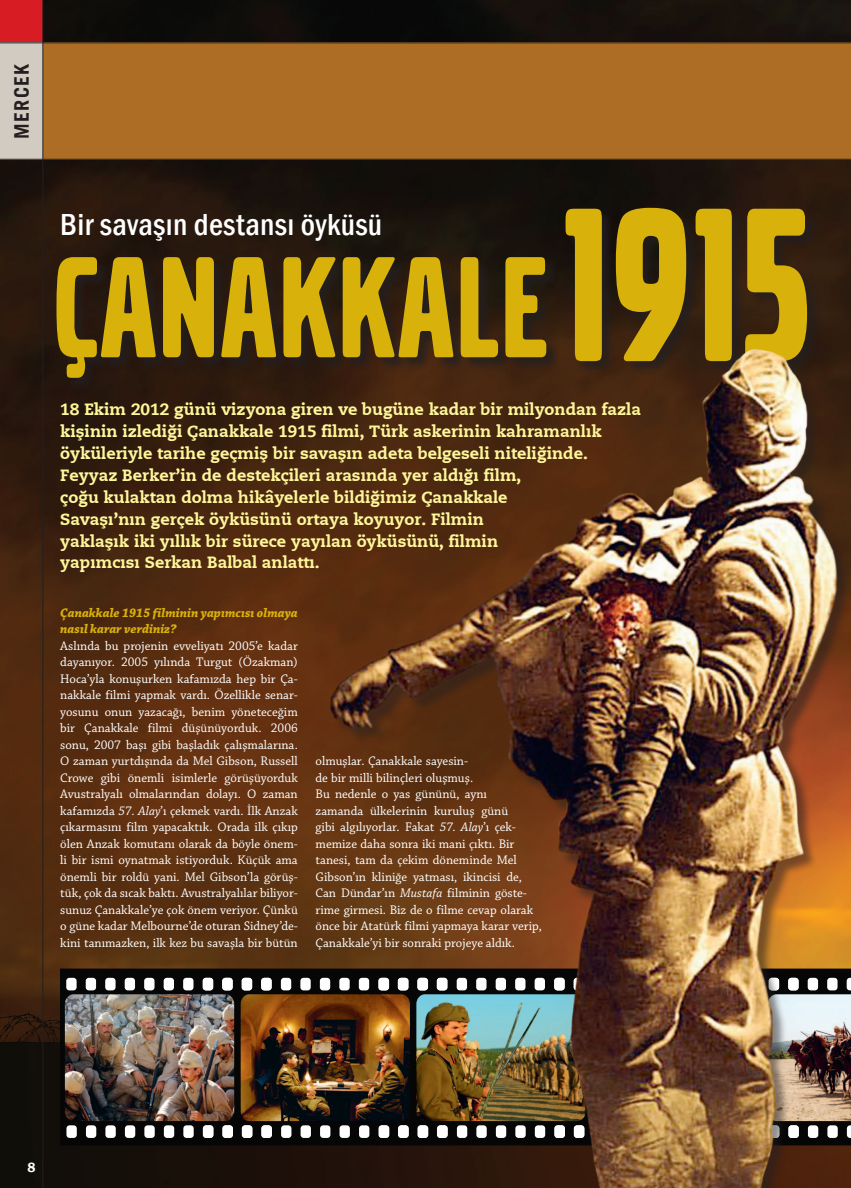
<style>
.page{position:relative;width:851px;height:1188px;background:#fff}
.page>*{position:absolute;margin:0;border:0;box-sizing:border-box;transform-origin:0 0}
.HABER_ANA_BASLIK_emr{font:228.38px "Volvo Broad X";color:#d9b10b}
.HABER_ANA_BASLIK_emr-2{font:150px "Volvo Broad X";letter-spacing:.02em;color:#d9b10b}
.HABER_BASLIK_4_ustba{font:500 condensed 31.25px "Franklin Gothic";letter-spacing:.01em;color:#fff}
.t1{font:700 20px "Trade Gothic";letter-spacing:.06em;color:#231f20}
.HABER_SPOT_emre{font:16.25px/21.9px "Caecilia X Heavy";color:#fff79a}
.t2{font:600 13.75px "Franklin Gothic";color:#fff}
.HABER_ANA_YAZI_emre{font:13.12px/16.5px "Chaparral Pro";color:#fff;text-align:justify}
.HABER_SORU-CEVAP_emr{font:italic 700 13.12px/16.5px "Chaparral Pro";color:#d9b10b}
.s1{font-style:italic}
</style>
<div class="page">
<img style="left:0;top:0;width:850px;height:1187px">
<div style="left:43px;top:43px;width:807px;height:116px;background:#ad6d25"></div>
<div style="left:0;top:0;width:43px;height:43px;background:#d81c23"></div>
<div style="left:0;top:43px;width:43px;height:116px;background:#d1cbc2"></div>
<div style="left:57px;top:258px;width:503px;height:134px;background:#261b14"></div>
<div style="left:566px;top:208px;width:255px;height:167px;background:#231f20;opacity:.75"></div>
<img style="left:60px;top:968px;width:239px;height:176px">
<div style="left:66px;top:977px;width:11px;height:13px;background:#fff;border-radius:3px"></div>
<div style="left:86px;top:977px;width:10px;height:13px;background:#fff;border-radius:3px"></div>
<div style="left:105px;top:977px;width:10px;height:13px;background:#fff;border-radius:3px"></div>
<div style="left:125px;top:977px;width:10px;height:13px;background:#fff;border-radius:3px"></div>
<div style="left:144px;top:977px;width:10px;height:13px;background:#fff;border-radius:3px"></div>
<div style="left:164px;top:977px;width:10px;height:13px;background:#fff;border-radius:3px"></div>
<div style="left:183px;top:977px;width:10px;height:13px;background:#fff;border-radius:3px"></div>
<svg style="left:202px;top:977px;width:11px;height:13px"></svg>
<svg style="left:241px;top:977px;width:11px;height:13px"></svg>
<div style="left:66px;top:1124px;width:11px;height:13px;background:#fff;border-radius:3px"></div>
<div style="left:86px;top:1124px;width:10px;height:13px;background:#fff;border-radius:3px"></div>
<div style="left:105px;top:1124px;width:11px;height:13px;background:#fff;border-radius:3px"></div>
<div style="left:125px;top:1124px;width:10px;height:13px;background:#fff;border-radius:3px"></div>
<div style="left:144px;top:1124px;width:11px;height:13px;background:#fff;border-radius:3px"></div>
<div style="left:164px;top:1124px;width:10px;height:13px;background:#fff;border-radius:3px"></div>
<div style="left:183px;top:1124px;width:11px;height:13px;background:#fff;border-radius:3px"></div>
<svg style="left:222px;top:1124px;width:11px;height:13px"></svg>
<div style="left:203px;top:977px;width:10px;height:13px;background:#fff;border-radius:3px"></div>
<div style="left:222px;top:977px;width:11px;height:13px;background:#fff;border-radius:3px"></div>
<div style="left:242px;top:977px;width:10px;height:13px;background:#fff;border-radius:3px"></div>
<div style="left:261px;top:977px;width:11px;height:13px;background:#fff;border-radius:3px"></div>
<div style="left:281px;top:977px;width:10px;height:13px;background:#fff;border-radius:3px"></div>
<div style="left:203px;top:1124px;width:10px;height:13px;background:#fff;border-radius:3px"></div>
<div style="left:223px;top:1124px;width:10px;height:13px;background:#fff;border-radius:3px"></div>
<div style="left:242px;top:1124px;width:10px;height:13px;background:#fff;border-radius:3px"></div>
<div style="left:261px;top:1124px;width:11px;height:13px;background:#fff;border-radius:3px"></div>
<div style="left:281px;top:1124px;width:10px;height:13px;background:#fff;border-radius:3px"></div>
<img style="left:299px;top:318px;width:551px;height:869px">
<hr style="left:0;top:43px;width:850px;height:1px;background:#231f20">
<hr style="left:0;top:159px;width:850px;height:1px;background:#231f20">
<hr style="left:43px;top:0;width:1px;height:1187px;background:#231f20">
<p class="t1" style="left:9px;top:138px;width:76px;rotate:-90deg">MERCEK</p>
<p class="HABER_BASLIK_4_ustba" style="left:60px;top:204px;width:323px">Bir savaşın destansı öyküsü</p>
<p class="HABER_ANA_BASLIK_emr-2" style="left:54px;top:226px;width:494px">ÇANAKKALE</p>
<p class="HABER_ANA_BASLIK_emr" style="left:563px;top:161px;width:247px">1915</p>
<p class="HABER_SPOT_emre" style="left:60px;top:398px;width:582px">18 Ekim 2012 günü vizyona giren ve bugüne kadar bir milyondan fazla kişinin izlediği Çanakkale 1915 filmi, Türk askerinin kahramanlık öyküleriyle tarihe geçmiş bir savaşın adeta belgeseli niteliğinde.</p>
<p class="HABER_SPOT_emre" style="left:60px;top:464px;width:462px">Feyyaz Berker’in de destekçileri arasında yer aldığı film,</p>
<p class="HABER_SPOT_emre" style="left:60px;top:486px;width:449px">çoğu kulaktan dolma hikâyelerle bildiğimiz Çanakkale</p>
<p class="HABER_SPOT_emre" style="left:60px;top:508px;width:425px">Savaşı’nın gerçek öyküsünü ortaya koyuyor. Filmin</p>
<p class="HABER_SPOT_emre" style="left:60px;top:530px;width:439px">yaklaşık iki yıllık bir sürece yayılan öyküsünü, filmin</p>
<p class="HABER_SPOT_emre" style="left:60px;top:551px;width:261px">yapımcısı Serkan Balbal anlattı.</p>
<p class="HABER_SORU-CEVAP_emr" style="left:60px;top:604px;width:239px">Çanakkale 1915 filminin yapımcısı olmaya nasıl karar verdiniz?</p>
<p class="HABER_ANA_YAZI_emre" style="left:60px;top:637px;width:239px">Aslında bu projenin evveliyatı 2005’e kadar dayanıyor. 2005 yılında Turgut (Özakman)<br>Hoca’yla konuşurken kafamızda hep bir Ça&shy;nakkale filmi yapmak vardı. Özellikle senar&shy;yosunu onun yazacağı, benim yöneteceğim bir Çanakkale filmi düşünüyorduk. 2006 sonu, 2007 başı gibi başladık çalışmalarına.<br>O zaman yurtdışında da Mel Gibson, Russell Crowe gibi önemli isimlerle görüşüyorduk Avustralyalı olmalarından dolayı. O zaman kafamızda <span class="s1">57. Alay</span>’ı çekmek vardı. İlk Anzak çıkarmasını film yapacaktık. Orada ilk çıkıp ölen Anzak komutanı olarak da böyle önem&shy;li bir ismi oynatmak istiyorduk. Küçük ama önemli bir roldü yani. Mel Gibson’la görüş&shy;tük, çok da sıcak baktı. Avustralyalılar biliyor&shy;sunuz Çanakkale’ye çok önem veriyor. Çünkü o güne kadar Melbourne’de oturan Sidney’de&shy;kini tanımazken, ilk kez bu savaşla bir bütün</p>
<p class="HABER_ANA_YAZI_emre" style="left:315px;top:753px;width:228px;text-align:left">olmuşlar. Çanakkale sayesin-<br>de bir milli bilinçleri oluşmuş.<br>Bu nedenle o yas gününü, aynı<br>zamanda ülkelerinin kuruluş günü<br>gibi algılıyorlar. Fakat <span class="s1">57. Alay</span>’ı çek&shy;memize daha sonra iki mani çıktı. Bir tanesi, tam da çekim döneminde Mel Gibson’ın kliniğe yatması, ikincisi de, Can Dündar’ın <span class="s1">Mustafa</span> filminin göste&shy;rime girmesi. Biz de o filme cevap olarak önce bir Atatürk filmi yapmaya karar verip, Çanakkale’yi bir sonraki projeye aldık.</p>
<p class="t2" style="left:27px;top:1158px;width:10px">8</p>
</div>
